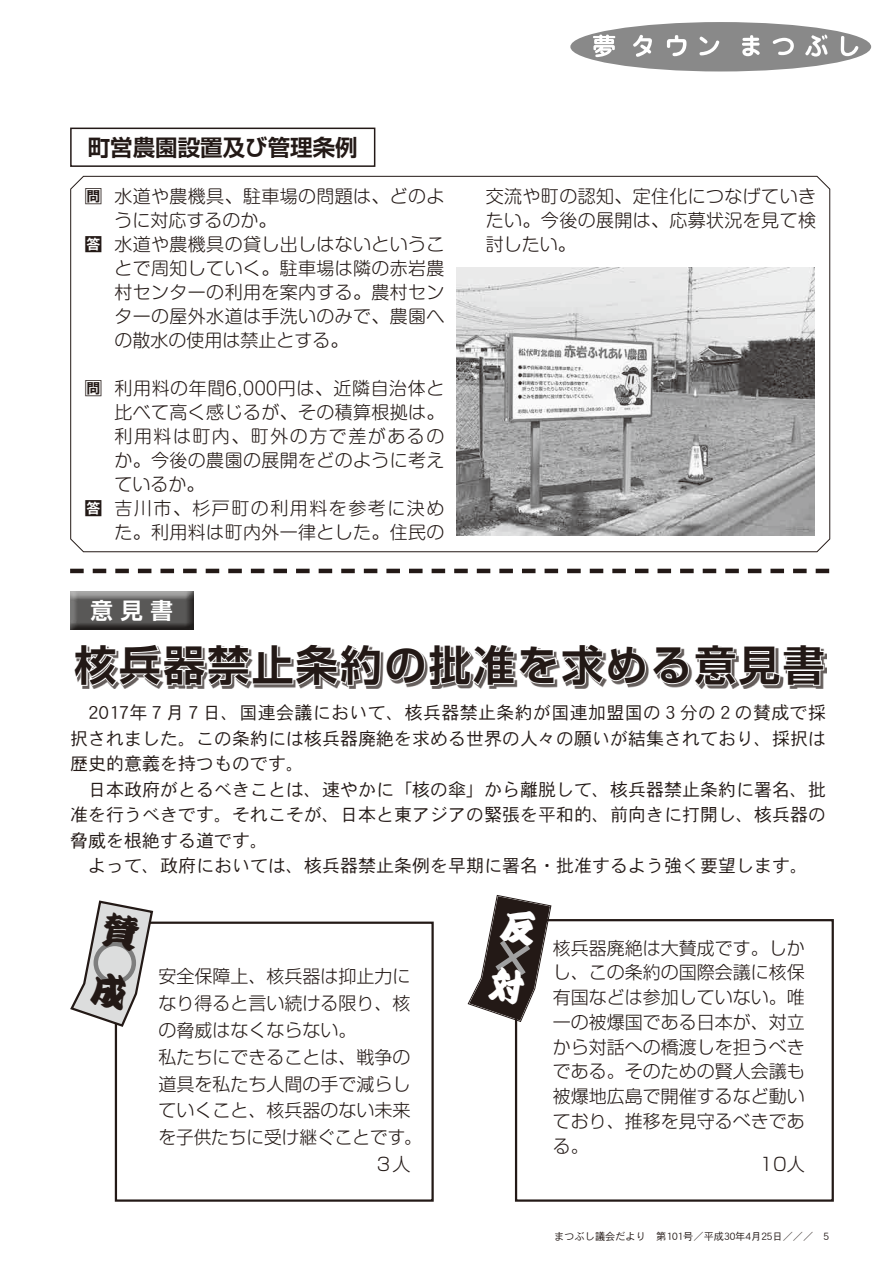
<style>
.page{position:relative;width:893px;height:1263px;background:#fff}
.page>*{position:absolute;margin:0;border:0;box-sizing:border-box;transform-origin:0 0}
.t1{font:700 42px "Shin Go Pro De";letter-spacing:.055em;color:#231916}
.t2{font:700 22.5px "Shin Go Pro De";color:#231916}
.t3{font:700 22.5px "Shin Go Pro De";color:#fff}
.t4{font:18px/25.5px "DFPHS Gothic CID W3";color:#231916}
.t5{font:300 18px/24.8px "Shin Go Pro";color:#231916;text-align:justify}
.t6{font:300 18px/24px "Shin M Go Pro";letter-spacing:.02em;color:#231916;text-align:justify}
.t7{font:300 18px "Shin M Go Pro";letter-spacing:.085em;color:#231916}
.t8{font:300 18px "Shin M Go Pro";color:#231916}
.t9{font:10.2px "DFPHS Gothic CID W3";color:#231916}
.s1{font-family:"Hira Kaku Pro W6";font-weight:400}
</style>
<div class="page">
<div style="left:515px;top:919px;width:319px;height:283px;border:2px solid #231916"></div>
<div style="left:115px;top:921px;width:319px;height:281px;border:2px solid #231916"></div>
<div style="left:69px;top:591px;width:126px;height:39px;background:#231916;opacity:.75"></div>
<div style="left:70px;top:128px;width:305px;height:39px;border:2px solid #231916"></div>
<svg style="left:70px;top:569px;width:759px;height:4px"></svg>
<svg style="left:70px;top:176px;width:760px;height:376px"></svg>
<div style="left:76px;top:646px;width:751px;height:43px;background:#231916;opacity:.7"></div>
<svg style="left:76px;top:646px;width:750px;height:42px"></svg>
<div style="left:570px;top:22px;width:301px;height:49px;background:#898989;border-radius:50%"></div>
<svg style="left:593px;top:35px;width:22px;height:22px"></svg>
<svg style="left:633px;top:35px;width:19px;height:22px"></svg>
<svg style="left:667px;top:35px;width:19px;height:21px"></svg>
<svg style="left:699px;top:37px;width:20px;height:18px"></svg>
<svg style="left:742px;top:35px;width:18px;height:21px"></svg>
<svg style="left:773px;top:38px;width:21px;height:17px"></svg>
<svg style="left:805px;top:35px;width:22px;height:22px"></svg>
<svg style="left:841px;top:36px;width:17px;height:20px"></svg>
<svg style="left:70px;top:900px;width:85px;height:128px"></svg>
<svg style="left:468px;top:895px;width:83px;height:127px"></svg>
<p class="t2" style="left:88px;top:129px;width:272px">町営農園設置及び管理条例</p>
<p class="t6" style="left:84px;top:182px;width:362px"><span class="s1">問</span> 水道や農機具、駐車場の問題は、どのよ</p>
<p class="t8" style="left:115px;top:206px;width:163px">うに対応するのか。</p>
<p class="t6" style="left:84px;top:230px;width:362px"><span class="s1">答</span> 水道や農機具の貸し出しはないというこ</p>
<p class="t6" style="left:115px;top:254px;width:332px">とで周知していく。駐車場は隣の赤岩農</p>
<p class="t6" style="left:115px;top:278px;width:332px">村センターの利用を案内する。農村セン</p>
<p class="t6" style="left:115px;top:302px;width:332px">ターの屋外水道は手洗いのみで、農園へ</p>
<p class="t8" style="left:115px;top:326px;width:235px">の散水の使用は禁止とする。</p>
<p class="t6" style="left:84px;top:374px;width:361px"><span class="s1">問</span> 利用料の年間6,000円は、近隣自治体と</p>
<p class="t6" style="left:115px;top:398px;width:332px">比べて高く感じるが、その積算根拠は。</p>
<p class="t7" style="left:115px;top:422px;width:331px">利用料は町内、町外の方で差があるの</p>
<p class="t6" style="left:115px;top:446px;width:332px">か。今後の農園の展開をどのように考え</p>
<p class="t6" style="left:115px;top:470px;width:91px">ているか。</p>
<p class="t7" style="left:84px;top:493px;width:361px"><span class="s1">答</span> 吉川市、杉戸町の利用料を参考に決め</p>
<p class="t6" style="left:115px;top:518px;width:332px">た。利用料は町内外一律とした。住民の</p>
<p class="t3" style="left:91px;top:592px;width:84px">意見書</p>
<p class="t6" style="left:486px;top:182px;width:332px">交流や町の認知、定住化につなげていきたい。今後の展開は、応募状況を見て検討したい。</p>
<h1 class="t1" style="left:75px;top:630px;width:752px">核兵器禁止条約の批准を求める意見書</h1>
<p class="t4" style="left:70px;top:700px;width:758px">　2017年７月７日、国連会議において、核兵器禁止条約が国連加盟国の３分の２の賛成で採択されました。この条約には核兵器廃絶を求める世界の人々の願いが結集されており、採択は歴史的意義を持つものです。<br>　日本政府がとるべきことは、速やかに「核の傘」から離脱して、核兵器禁止条約に署名、批准を行うべきです。それこそが、日本と東アジアの緊張を平和的、前向きに打開し、核兵器の脅威を根絶する道です。<br>　よって、政府においては、核兵器禁止条例を早期に署名・批准するよう強く要望します。</p>
<p class="t5" style="left:158px;top:962px;width:254px">安全保障上、核兵器は抑止力に</p>
<p class="t5" style="left:158px;top:989px;width:254px">なり得ると言い続ける限り、核</p>
<p class="t5" style="left:158px;top:1015px;width:200px">の脅威はなくならない。</p>
<p class="t5" style="left:158px;top:1042px;width:254px">私たちにできることは、戦争の</p>
<p class="t5" style="left:158px;top:1069px;width:254px">道具を私たち人間の手で減らし</p>
<p class="t5" style="left:158px;top:1096px;width:254px">ていくこと、核兵器のない未来</p>
<p class="t5" style="left:158px;top:1123px;width:265px">を子供たちに受け継ぐことです。</p>
<p class="t5" style="left:374px;top:1149px;width:38px">３人</p>
<p class="t5" style="left:553px;top:933px;width:254px">核兵器廃絶は大賛成です。しかし、この条約の国際会議に核保有国などは参加していない。唯一の被爆国である日本が、対立から対話への橋渡しを担うべきである。そのための賢人会議も被爆地広島で開催するなど動いており、推移を見守るべきである。</p>
<p class="t5" style="left:759px;top:1150px;width:47px">10人</p>
<p class="t9" style="left:554px;top:1231px;width:276px">まつぶし議会だより　第101号／平成30年4月25日／／／　5</p>
</div>
